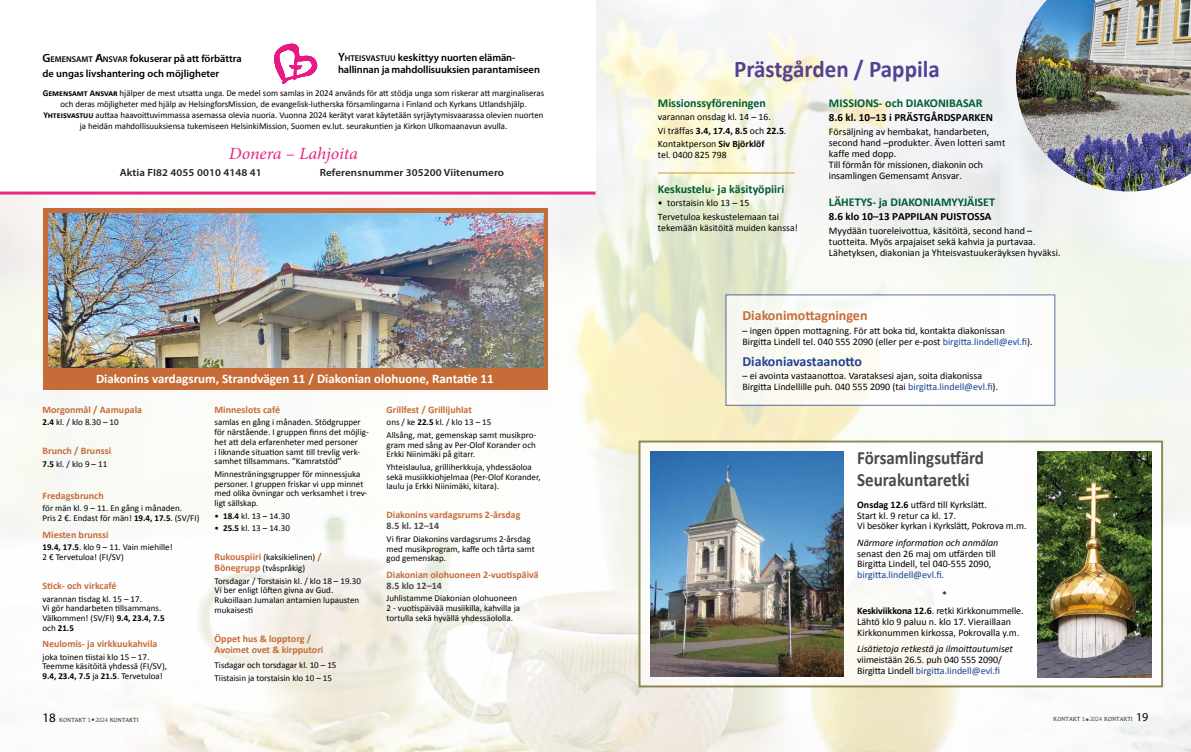
<style>
.page{position:relative;width:1191px;height:752px;background:#fff}
.page>*{position:absolute;margin:0;border:0;box-sizing:border-box;transform-origin:0 0}
.t1{font:700 24px "Calibri";color:#534293;scale:.96 1}
.t2{font:700 18.7px/21.2px "Calibri";color:#4a4a49;scale:.91 1}
.t3{font:italic 17.1px "Minion Pro";letter-spacing:-.01em;color:#e72687;scale:1.05 1}
.t4{font:700 14px "Calibri";color:#c56c38}
.t5{font:700 14px "Calibri";color:#24418e}
.t6{font:700 13px "Calibri";color:#fff}
.t7{font:700 12px "Calibri";color:#005d32}
.t8{font:700 11px "Calibri";color:#000}
.t9{font:600 10.4px/12px "Myriad Pro";letter-spacing:-.005em;color:#000}
.t10{font:600 10.4px "Myriad Pro";letter-spacing:.01em;color:#241e20;scale:1.05 1}
.t11{font:10.1px/10.9px "Calibri";color:#000}
.t12{font:10px/10.8px "Calibri";color:#000}
.t13{font:700 10px/10.8px "Calibri";color:#c56c38}
.t14{font:italic 10px "Calibri";color:#000}
.t15{font:700 10px "Calibri";color:#4a4a49}
.t16{font:9.8px/13.6px "Calibri";color:#000}
.t17{font:9px/9.7px "Calibri";color:#000}
.t18{font:8px "Martti";color:#4a4a49;scale:.95 1}
.s1{font-size:12px}
.s2{font-size:8.4px}
.s3{font-weight:700}
.s4{font-weight:700;font-size:10px;color:#c56c38}
.s5{color:#164194}
.s6{font-family:"Myriad Pro";font-size:13px;color:#000}
.s7{font-size:5.6px}
.s8{font-family:"Myriad Pro";font-size:12px;color:#000}
</style>
<div class="page">
<img style="left:0;top:0;width:1191px;height:751px">
<div style="left:0;top:0;width:595px;height:193px;background:#fff"></div>
<div style="left:638px;top:440px;width:525px;height:247px;background:#fff;border:2px solid #6e6727"></div>
<svg style="left:274px;top:44px;width:43px;height:40px"></svg>
<hr style="left:0;top:191px;width:595px;height:3px;background:#e72687">
<div style="left:43px;top:208px;width:504px;height:181px;background:#c56c38"></div>
<img style="left:48px;top:213px;width:495px;height:154px">
<img style="left:1016px;top:0;width:175px;height:191px">
<div style="left:725px;top:294px;width:330px;height:111px;background:#fff"></div>
<img style="left:650px;top:451px;width:193px;height:225px">
<img style="left:1038px;top:451px;width:113px;height:226px">
<hr style="left:658px;top:172px;width:137px;height:1px;background:#cea029">
<p class="t9" style="left:43px;top:52px;width:201px;line-height:14.4px"><span class="s1">G</span><span class="s2">EMENSAMT</span> <span class="s1">A</span><span class="s2">NSVAR</span> fokuserar på att förbättra de ungas livshantering och möjligheter</p>
<p class="t9" style="left:338px;top:52px;width:203px"><span class="s1">Y</span><span class="s2">HTEISVASTUU</span> keskittyy nuorten elämän&shy;hallinnan ja mahdollisuuksien parantamiseen</p>
<p class="t17" style="left:43px;top:87px;width:503px;line-height:11px;text-align:center"><span class="s3">Gemensamt Ansvar</span> hjälper de mest utsatta unga. De medel som samlas in 2024 används för att stödja unga som riskerar att marginaliseras och deras möjligheter med hjälp av HelsingforsMission, de evangelisk-lutherska församlingarna i Finland och Kyrkans Utlandshjälp.<br><span class="s3">Yhteisvastuu</span> auttaa haavoittuvimmassa asemassa olevia nuoria. Vuonna 2024 kerätyt varat käytetään syrjäytymisvaarassa olevien nuorten ja heidän mahdollisuuksiensa tukemiseen HelsinkiMission, Suomen ev.lut. seurakuntien ja Kirkon Ulkomaanavun avulla.</p>
<h3 class="t3" style="left:229px;top:142px;width:124px">Donera – Lahjoita</h3>
<p class="t10" style="left:120px;top:167px;width:137px">Aktia FI82 4055 0010 4148 41</p>
<p class="t10" style="left:320px;top:167px;width:177px">Referensnummer 305200 Viitenumero</p>
<h3 class="t6" style="left:96px;top:370px;width:399px">Diakonins vardagsrum, Strandvägen 11 / Diakonian olohuone, Rantatie 11</h3>
<p class="t13" style="left:386px;top:403px;width:87px">Grillfest / Grillijuhlat</p>
<p class="t17" style="left:386px;top:415px;width:151px;line-height:12.5px">ons / ke <span class="s3">22.5</span> kl. / klo 13 – 15<br>Allsång, mat, gemenskap samt musikpro-</p>
<p class="t17" style="left:386px;top:439px;width:151px">gram med sång av Per-Olof Korander och<br>Erkki Niinimäki på gitarr.</p>
<p class="t17" style="left:386px;top:461px;width:156px">Yhteislaulua, grilliherkkuja, yhdessäoloa sekä musiikkiohjelmaa (Per-Olof Korander, laulu ja Erkki Niinimäki, kitara).</p>
<p class="t13" style="left:386px;top:509px;width:135px">Diakonins vardagsrums 2-årsdag</p>
<p class="t15" style="left:386px;top:519px;width:54px">8.5 kl. 12–14</p>
<p class="t17" style="left:386px;top:533px;width:150px">Vi firar Diakonins vardagsrums 2-årsdag med musikprogram, kaffe och tårta samt god gemenskap.</p>
<p class="t13" style="left:386px;top:568px;width:154px">Diakonian olohuoneen 2-vuotispäivä</p>
<p class="t15" style="left:386px;top:578px;width:57px">8.5 klo 12–14</p>
<p class="t17" style="left:386px;top:592px;width:135px">Juhlistamme Diakonian olohuoneen<br>2 - vuotispäivää musiikilla, kahvilla ja tortulla sekä hyvällä yhdessäololla.</p>
<p class="t13" style="left:43px;top:403px;width:101px">Morgonmål / Aamupala</p>
<p class="t17" style="left:43px;top:417px;width:78px"><span class="s3">2.4</span> kl. / klo 8.30 – 10</p>
<p class="t13" style="left:43px;top:445px;width:70px">Brunch / Brunssi</p>
<p class="t17" style="left:43px;top:458px;width:66px"><span class="s3">7.5</span> kl. / klo 9 – 11</p>
<p class="t13" style="left:43px;top:489px;width:63px">Fredagsbrunch</p>
<p class="t17" style="left:43px;top:503px;width:158px">för män kl. 9 – 11. En gång i månaden.<br>Pris 2 €. Endast för män! <span class="s3">19.4, 17.5</span>. (SV/FI)</p>
<p class="t13" style="left:43px;top:528px;width:68px">Miesten brunssi</p>
<p class="t17" style="left:43px;top:541px;width:132px"><span class="s3">19.4, 17.5</span>. klo 9 – 11. Vain miehille!<br>2 € Tervetuloa! (FI/SV)</p>
<p class="t13" style="left:43px;top:579px;width:76px">Stick- och virkcafé</p>
<p class="t17" style="left:43px;top:593px;width:124px">varannan tisdag kl. 15 – 17.<br>Vi gör handarbeten tillsammans.<br>Välkommen! (SV/FI) <span class="s3">9.4, 23.4, 7.5 </span>och <span class="s3">21.5</span></p>
<p class="t13" style="left:43px;top:637px;width:116px">Neulomis- ja virkkuukahvila</p>
<p class="t17" style="left:43px;top:651px;width:126px">joka toinen tiistai klo 15 – 17.<br>Teemme käsitöitä yhdessä (FI/SV),<br><span class="s3">9.4, 23.4, 7.5</span> ja <span class="s3">21.5</span>. Tervetuloa!</p>
<p class="t13" style="left:214px;top:403px;width:67px">Minneslots café</p>
<p class="t17" style="left:214px;top:417px;width:156px">samlas en gång i månaden. Stödgrupper för närstående. I gruppen finns det möjlig&shy;het att dela erfarenheter med personer<br>i liknande situation samt till trevlig verk&shy;samhet tillsammans. ”Kamratstöd”</p>
<p class="t17" style="left:214px;top:468px;width:154px">Minnesträningsgrupper för minnessjuka personer. I gruppen friskar vi upp minnet med olika övningar och verksamhet i trev&shy;ligt sällskap.</p>
<p class="t17" style="left:214px;top:510px;width:77px">• <span class="s3">18.4</span> kl. 13 – 14.30</p>
<p class="t17" style="left:214px;top:522px;width:77px">• <span class="s3">25.5</span> kl. 13 – 14.30</p>
<p class="t17" style="left:214px;top:551px;width:109px;line-height:10.8px"><span class="s4">Rukouspiiri</span> (kaksikielinen) <span class="s4">/<br>Bönegrupp</span> (tvåspråkig)</p>
<p class="t17" style="left:214px;top:575px;width:148px">Torsdagar / Torstaisin kl. / klo 18 – 19.30<br>Vi ber enligt löften givna av Gud.<br>Rukoillaan Jumalan antamien lupausten mukaisesti</p>
<p class="t13" style="left:214px;top:632px;width:110px">Öppet hus &amp; lopptorg /<br>Avoimet ovet &amp; kirpputori</p>
<p class="t17" style="left:214px;top:658px;width:123px;line-height:12.5px">Tisdagar och torsdagar kl. 10 – 15<br>Tiistaisin ja torstaisin klo 10 – 15</p>
<h1 class="t1" style="left:734px;top:54px;width:215px">Prästgården / Pappila</h1>
<h3 class="t7" style="left:829px;top:95px;width:155px">MISSIONS- och DIAKONIBASAR</h3>
<p class="t8" style="left:829px;top:111px;width:166px">8.6 kl. 10–13 i PRÄSTGÅRDSPARKEN</p>
<p class="t11" style="left:829px;top:126px;width:178px">Försäljning av hembakat, handarbeten, second hand –produkter. Även lotteri samt kaffe med dopp.<br>Till förmån för missionen, diakonin och insamlingen Gemensamt Ansvar.</p>
<h3 class="t7" style="left:829px;top:194px;width:167px">LÄHETYS- ja DIAKONIAMYYJÄISET</h3>
<p class="t8" style="left:829px;top:210px;width:164px">8.6 klo 10–13 PAPPILAN PUISTOSSA</p>
<p class="t11" style="left:829px;top:225px;width:233px">Myydään tuoreleivottua, käsitöitä, second hand – tuotteita. Myös arpajaiset sekä kahvia ja purtavaa.<br>Lähetyksen, diakonian ja Yhteisvastuukeräyksen hyväksi.</p>
<h3 class="t7" style="left:658px;top:95px;width:110px">Missionssyföreningen</h3>
<p class="t16" style="left:658px;top:110px;width:130px">varannan onsdag kl. 14 – 16.<br>Vi träffas <span class="s3">3.4, 17.4, 8.5</span> och <span class="s3">22.5</span>.<br>Kontaktperson <span class="s3">Siv Björklöf</span></p>
<p class="t16" style="left:658px;top:147px;width:70px">tel. 0400 825 798</p>
<h3 class="t7" style="left:658px;top:181px;width:128px">Keskustelu- ja käsityöpiiri</h3>
<p class="t16" style="left:658px;top:196px;width:123px">• torstaisin klo 13 – 15<br>Tervetuloa keskustelemaan tai</p>
<p class="t16" style="left:658px;top:220px;width:141px">tekemään käsitöitä muiden kanssa!</p>
<h3 class="t4" style="left:742px;top:307px;width:127px">Diakonimottagningen</h3>
<p class="t12" style="left:742px;top:324px;width:292px">– ingen öppen mottagning. För att boka tid, kontakta diakonissan<br>Birgitta Lindell tel. 040 555 2090 (eller per e-post <span class="s5">birgitta.lindell@evl.fi</span>).</p>
<h3 class="t5" style="left:742px;top:352px;width:121px">Diakoniavastaanotto</h3>
<p class="t12" style="left:742px;top:370px;width:257px">– ei avointa vastaanottoa. Varataksesi ajan, soita diakonissa<br>Birgitta Lindellille puh. 040 555 2090 (tai <span class="s5">birgitta.lindell@evl.fi</span>).</p>
<h2 class="t2" style="left:857px;top:446px;width:141px">Församlingsutfärd<br>Seurakuntaretki</h2>
<p class="t12" style="left:857px;top:498px;width:171px"><span class="s3">Onsdag 12.6</span> utfärd till Kyrkslätt.<br>Start kl. 9 retur ca kl. 17.<br>Vi besöker kyrkan i Kyrkslätt, Pokrova m.m.</p>
<p class="t14" style="left:857px;top:536px;width:143px">Närmare information och anmälan</p>
<p class="t12" style="left:857px;top:547px;width:140px">senast den 26 maj om utfärden till<br>Birgitta Lindell, tel 040-555 2090, <span class="s5">birgitta.lindell@evl.fi</span>.</p>
<p class="t12" style="left:857px;top:585px;width:168px;line-height:16.5px;text-indent:85px">*<br><span class="s3">Keskiviikkona 12.6</span>. retki Kirkkonummelle.</p>
<p class="t12" style="left:857px;top:615px;width:164px">Lähtö klo 9 paluu n. klo 17. Vieraillaan<br>Kirkkonummen kirkossa, Pokrovalla y.m.</p>
<p class="t14" style="left:857px;top:642px;width:157px">Lisätietoja retkestä ja ilmoittautumiset</p>
<p class="t12" style="left:857px;top:653px;width:146px">viimeistään 26.5. puh 040 555 2090/<br>Birgitta Lindell <span class="s5">birgitta.lindell@evl.fi</span></p>
<p class="t18" style="left:43px;top:713px;width:103px"><span class="s6">18</span> Kontakt <span class="s7">1 2024</span> Kontakti</p>
<p class="t18" style="left:1053px;top:713px;width:102px">Kontakt <span class="s7">1 2024</span> Kontakti <span class="s8">19</span></p>
</div>
